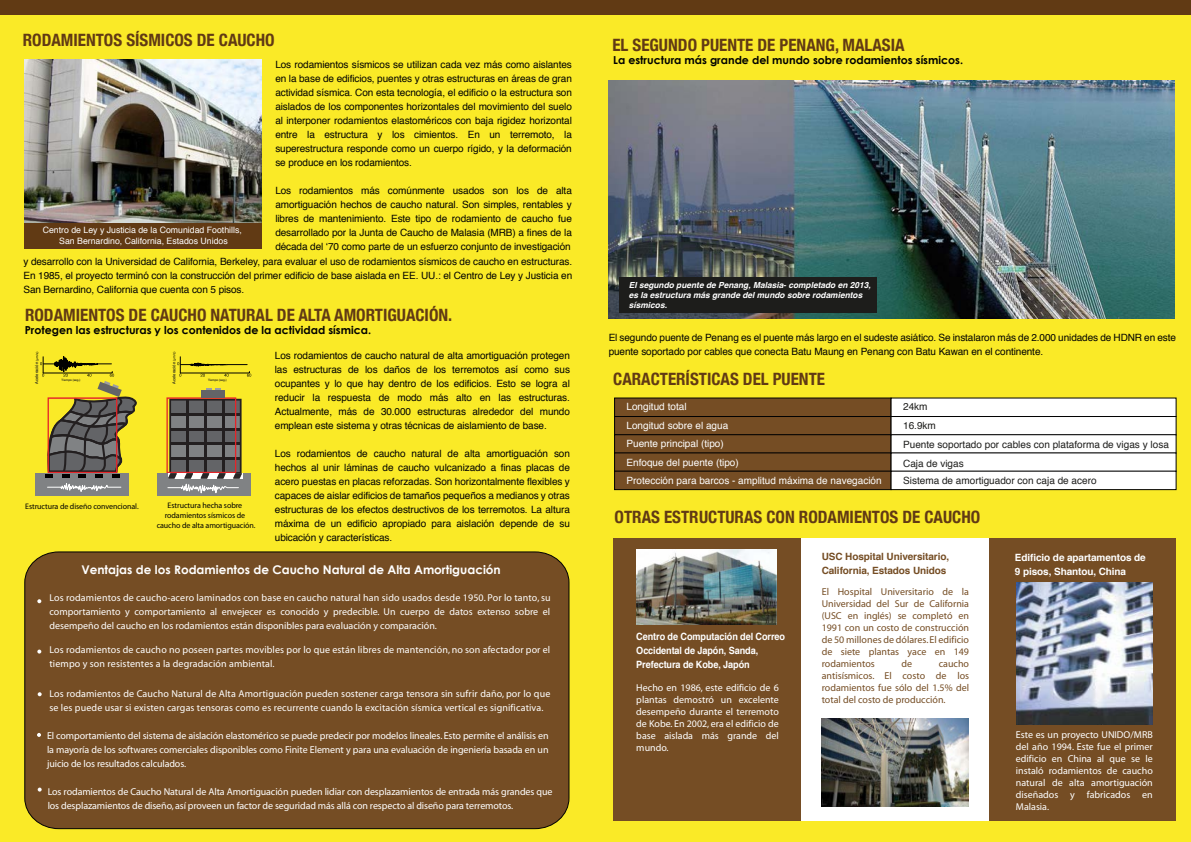
<style>
.page{position:relative;width:1191px;height:842px;background:#faea27}
.page>*{position:absolute;margin:0;border:0;box-sizing:border-box;transform-origin:0 0}
.t1{font:700 condensed 17px "Helvetica Neue";color:#613a14}
.t2{font:700 12px "Century Gothic";color:#fff}
.t3{font:700 11px "Century Gothic";color:#000101}
.t4{font:10px/14px "Helvetica";letter-spacing:-.01em;color:#000101;text-align:justify}
.t5{font:10px/12px "Myriad";color:#fff;text-align:justify}
.t6{font:10px/12px "Myriad";color:#754d24;text-align:justify}
.t7{font:10px/19px "Helvetica";color:#fff}
.t8{font:10px/18.8px "Helvetica";color:#1d1d1b}
.t9{font:700 10px/14px "Helvetica";letter-spacing:-.01em;color:#fff;scale:.91 1}
.t10{font:700 10px/14px "Helvetica";letter-spacing:-.01em;color:#754d24}
.t11{font:700 10px/14px "Helvetica";letter-spacing:-.01em;color:#fff}
.t12{font:8.7px/11px "Helvetica";color:#fff;text-align:center}
.t13{font:italic 700 8.4px/10px "Helvetica";color:#fff}
.t14{font:8px/9.6px "Myriad";letter-spacing:-.01em;color:#000101;text-align:center}
.t15{font:500 4px "Helvetica Neue";color:#1d1d1b}
.t16{font:500 3px "Helvetica Neue";color:#1d1d1b}
</style>
<div class="page">
<div style="left:0;top:0;width:1191px;height:14px;background:#613a14"></div>
<div style="left:614px;top:398px;width:277px;height:19px;background:#754d24;border:1px solid #010101"></div>
<div style="left:614px;top:416px;width:277px;height:19px;background:#754d24;border:1px solid #010101"></div>
<div style="left:614px;top:434px;width:277px;height:19px;background:#754d24;border:1px solid #010101"></div>
<div style="left:614px;top:453px;width:277px;height:19px;background:#754d24"></div>
<div style="left:614px;top:471px;width:277px;height:19px;background:#754d24;border:1px solid #010101"></div>
<div style="left:891px;top:398px;width:285px;height:19px;background:#fff"></div>
<div style="left:891px;top:416px;width:285px;height:19px;background:#fff;border:1px solid #010101"></div>
<div style="left:891px;top:434px;width:285px;height:19px;background:#fff;border:1px solid #010101"></div>
<div style="left:891px;top:453px;width:285px;height:19px;background:#fff"></div>
<div style="left:891px;top:471px;width:285px;height:19px;background:#fff;border:1px solid #010101"></div>
<svg style="left:173px;top:352px;width:78px;height:25px"></svg>
<svg style="left:206px;top:388px;width:14px;height:2px"></svg>
<div style="left:201px;top:390px;width:24px;height:8px;background:#636467"></div>
<div style="left:158px;top:473px;width:93px;height:22px;background:#808284"></div>
<div style="left:168px;top:473px;width:75px;height:5px;background:#fff"></div>
<svg style="left:166px;top:397px;width:76px;height:99px"></svg>
<div style="left:24px;top:551px;width:545px;height:278px;background:#754d24"></div>
<svg style="left:36px;top:351px;width:103px;height:255px"></svg>
<svg style="left:37px;top:649px;width:4px;height:4px"></svg>
<svg style="left:38px;top:692px;width:4px;height:4px"></svg>
<svg style="left:37px;top:733px;width:4px;height:4px"></svg>
<svg style="left:38px;top:787px;width:4px;height:4px"></svg>
<img style="left:24px;top:59px;width:237px;height:165px">
<div style="left:24px;top:224px;width:237px;height:25px;background:#613a14"></div>
<div style="left:613px;top:538px;width:562px;height:283px;background:#754d24"></div>
<img style="left:636px;top:550px;width:140px;height:74px">
<div style="left:801px;top:538px;width:187px;height:283px;background:#fff"></div>
<img style="left:821px;top:718px;width:148px;height:89px">
<img style="left:608px;top:81px;width:566px;height:238px">
<img style="left:1016px;top:583px;width:136px;height:141px">
<div style="left:619px;top:277px;width:258px;height:35px;background:#1d1d1b"></div>
<h1 class="t1" style="left:23px;top:26px;width:253px">RODAMIENTOS SÍSMICOS DE CAUCHO</h1>
<p class="t4" style="left:275px;top:57px;width:298px">Los rodamientos sísmicos se utilizan cada vez más como aislantes en la base de edificios, puentes y otras estructuras en áreas de gran actividad sísmica. Con esta tecnología, el edificio o la estructura son aislados de los componentes horizontales del movimiento del suelo al interponer rodamientos elastoméricos con baja rigidez horizontal entre la estructura y los cimientos. En un terremoto, la superestructura responde como un cuerpo rígido, y la deformación se produce en los rodamientos.</p>
<p class="t4" style="left:275px;top:183px;width:298px">Los rodamientos más comúnmente usados son los de alta amortiguación hechos de caucho natural. Son simples, rentables y libres de mantenimiento. Este tipo de rodamiento de caucho fue desarrollado por la Junta de Caucho de Malasia (MRB) a fines de la década del ‘70 como parte de un esfuerzo conjunto de investigación</p>
<p class="t12" style="left:43px;top:225px;width:201px">Centro de Ley y Justicia de la Comunidad Foothills,<br>San Bernardino, California, Estados Unidos</p>
<p class="t4" style="left:23px;top:255px;width:550px">y desarrollo con la Universidad de California, Berkeley, para evaluar el uso de rodamientos sísmicos de caucho en estructuras.<br>En 1985, el proyecto terminó con la construcción del primer edificio de base aislada en EE. UU.: el Centro de Ley y Justicia en San Bernardino, California que cuenta con 5 pisos.</p>
<h1 class="t1" style="left:25px;top:301px;width:429px">RODAMIENTOS DE CAUCHO NATURAL DE ALTA AMORTIGUACIÓN.</h1>
<p class="t3" style="left:25px;top:323px;width:348px">Protegen las estructuras y los contenidos de la actividad sísmica.</p>
<p class="t4" style="left:275px;top:349px;width:297px">Los rodamientos de caucho natural de alta amortiguación protegen las estructuras de los daños de los terremotos así como sus ocupantes y lo que hay dentro de los edificios. Esto se logra al reducir la respuesta de modo más alto en las estructuras.<br>Actualmente, más de 30.000 estructuras alrededor del mundo emplean este sistema y otras técnicas de aislamiento de base.</p>
<p class="t4" style="left:275px;top:447px;width:297px">Los rodamientos de caucho natural de alta amortiguación son hechos al unir láminas de caucho vulcanizado a finas placas de acero puestas en placas reforzadas. Son horizontalmente flexibles y capaces de aislar edificios de tamaños pequeños a medianos y otras estructuras de los efectos destructivos de los terremotos. La altura máxima de un edificio apropiado para aislación depende de su ubicación y características.</p>
<p class="t15" style="left:34px;top:384px;width:23px;rotate:-90deg">Aceleración</p>
<p class="t15" style="left:171px;top:384px;width:23px;rotate:-90deg">Aceleración</p>
<p class="t16" style="left:62px;top:378px;width:20px">Tiempo (seg.)</p>
<p class="t16" style="left:208px;top:378px;width:20px">Tiempo (seg.)</p>
<p class="t14" style="left:25px;top:501px;width:115px">Estructura de diseño convencional.</p>
<p class="t14" style="left:157px;top:501px;width:100px">Estructura hecha sobre rodamientos sísmicos de caucho de alta amortiguación.</p>
<p class="t2" style="left:81px;top:562px;width:421px">Ventajas de los Rodamientos de Caucho Natural de Alta Amortiguación</p>
<p class="t5" style="left:49px;top:591px;width:503px;line-height:14px">Los rodamientos de caucho-acero laminados con base en caucho natural han sido usados desde 1950. Por lo tanto, su comportamiento y comportamiento al envejecer es conocido y predecible. Un cuerpo de datos extenso sobre el desempeño del caucho en los rodamientos están disponibles para evaluación y comparación.</p>
<p class="t5" style="left:49px;top:643px;width:502px;line-height:14px">Los rodamientos de caucho no poseen partes movibles por lo que están libres de mantención, no son afectador por el tiempo y son resistentes a la degradación ambiental.</p>
<p class="t5" style="left:49px;top:687px;width:502px;line-height:14px">Los rodamientos de Caucho Natural de Alta Amortiguación pueden sostener carga tensora sin sufrir daño, por lo que se les puede usar si existen cargas tensoras como es recurrente cuando la excitación sísmica vertical es significativa.</p>
<p class="t5" style="left:47px;top:729px;width:503px;line-height:14px">El comportamiento del sistema de aislación elastomérico se puede predecir por modelos lineales. Esto permite el análisis en la mayoría de los softwares comerciales disponibles como Finite Element y para una evaluación de ingeniería basada en un juicio de los resultados calculados.</p>
<p class="t5" style="left:48px;top:784px;width:506px;line-height:14px">Los rodamientos de Caucho Natural de Alta Amortiguación pueden lidiar con desplazamientos de entrada más grandes que los desplazamientos de diseño, así proveen un factor de seguridad más allá con respecto al diseño para terremotos.</p>
<h1 class="t1" style="left:612px;top:31px;width:294px">EL SEGUNDO PUENTE DE PENANG, MALASIA</h1>
<p class="t3" style="left:613px;top:53px;width:351px">La estructura más grande del mundo sobre rodamientos sísmicos.</p>
<p class="t13" style="left:629px;top:280px;width:243px">El segundo puente de Penang, Malasia- completado en 2013, es la estructura más grande del mundo sobre rodamientos sísmicos.</p>
<p class="t4" style="left:608px;top:331px;width:569px">El segundo puente de Penang es el puente más largo en el sudeste asiático. Se instalaron más de 2.000 unidades de HDNR en este puente soportado por cables que conecta Batu Maung en Penang con Batu Kawan en el continente.</p>
<h1 class="t1" style="left:613px;top:365px;width:213px">CARACTERÍSTICAS DEL PUENTE</h1>
<p class="t7" style="left:626px;top:397px;width:103px">Longitud total<br>Longitud sobre el agua</p>
<p class="t7" style="left:626px;top:434px;width:114px">Puente principal (tipo)<br>Enfoque del puente (tipo)</p>
<p class="t7" style="left:626px;top:471px;width:257px">Protección para barcos - amplitud máxima de navegación</p>
<p class="t8" style="left:903px;top:397px;width:267px">24km<br>16.9km<br>Puente soportado por cables con plataforma de vigas y losa<br>Caja de vigas</p>
<p class="t8" style="left:903px;top:471px;width:195px">Sistema de amortiguador con caja de acero</p>
<h1 class="t1" style="left:614px;top:503px;width:367px">OTRAS ESTRUCTURAS CON RODAMIENTOS DE CAUCHO</h1>
<p class="t9" style="left:636px;top:629px;width:165px">Centro de Computación del Correo<br>Occidental de Japón, Sanda,<br>Prefectura de Kobe, Japón</p>
<p class="t5" style="left:636px;top:682px;width:144px">Hecho en 1986, este edificio de 6 plantas demostró un excelente desempeño durante el terremoto de Kobe. En 2002, era el edificio de base aislada más grande del mundo.</p>
<p class="t10" style="left:821px;top:549px;width:129px">USC Hospital Universitario,<br>California, Estados Unidos</p>
<p class="t6" style="left:821px;top:586px;width:149px">El Hospital Universitario de la Universidad del Sur de California (USC en inglés) se completó en 1991 con un costo de construcción de 50 millones de dólares. El edificio de siete plantas yace en 149 rodamientos</p>
<p class="t6" style="left:821px;top:658px;width:149px;text-indent:117px">caucho antisísmicos. El costo de los rodamientos fue sólo del 1.5% del total del costo de producción.</p>
<p class="t6" style="left:901px;top:658px;width:12px">de</p>
<p class="t11" style="left:1015px;top:551px;width:132px">Edificio de apartamentos de<br>9 pisos, Shantou, China</p>
<p class="t5" style="left:1016px;top:729px;width:138px">Este es un proyecto UNIDO/MRB del año 1994. Este fue el primer edificio en China al que se le instaló rodamientos de caucho natural de alta amortiguación diseñados y fabricados en Malasia.</p>
</div>
